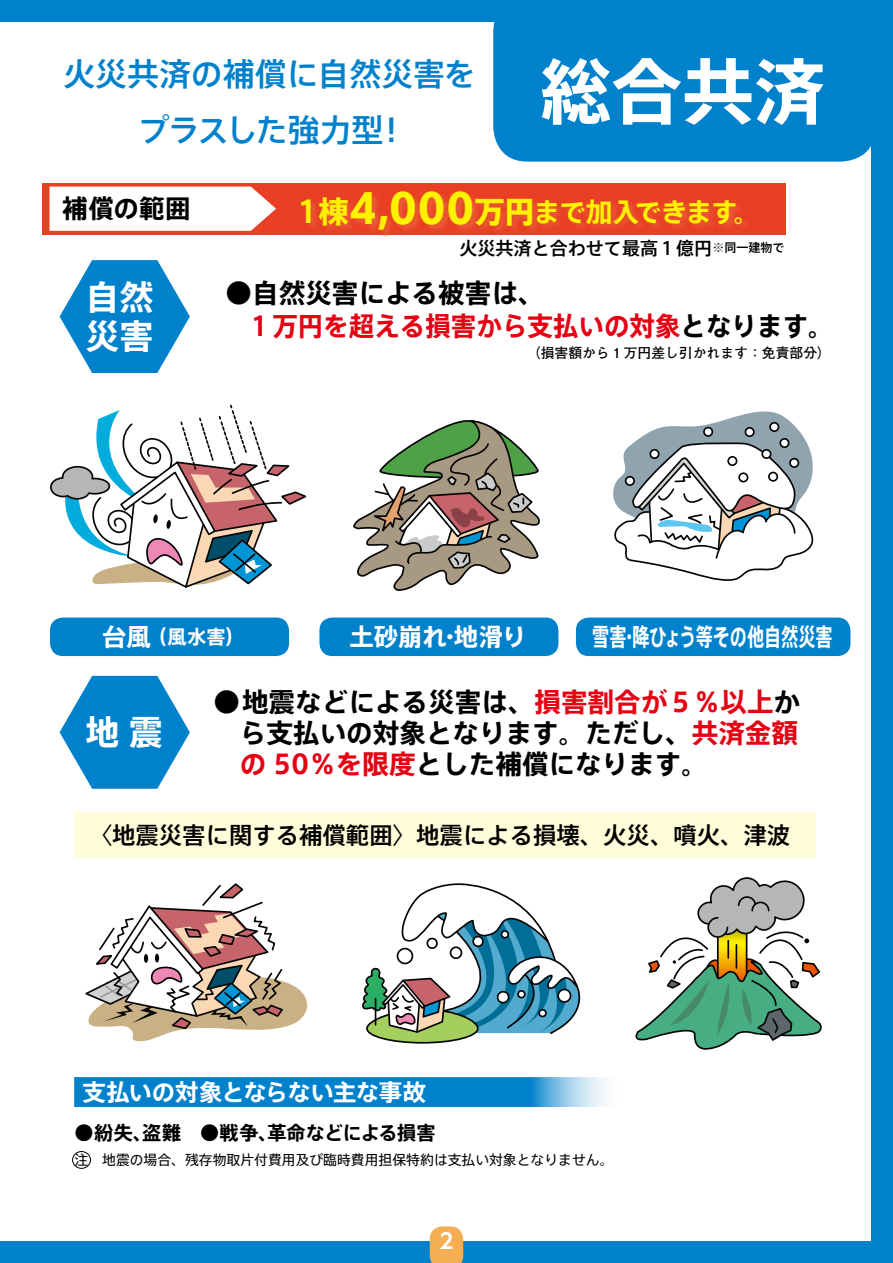
<style>
.page{position:relative;width:893px;height:1263px;background:#fff}
.page>*{position:absolute;margin:0;border:0;box-sizing:border-box;transform-origin:0 0}
.t1{font:700 71.25px "Axis Std";color:#fff}
.t2{font:700 34.05px/39.3px "Axis Std";color:#fff}
.t3{font:500 31.95px/55.8px "Axis Std";color:#0081cc;text-align:center}
.t4{font:700 26.55px/30.9px "Axis Std";color:#000}
.t5{font:700 26.55px "Axis Std";letter-spacing:-.045em;color:#fff100}
.t6{font:700 25.5px "Axis Std";letter-spacing:.01em;color:#000}
.t7{font:700 24.45px "Axis Std";letter-spacing:-.01em;color:#fff;scale:.7 1}
.t8{font:700 24.45px "Axis Std";letter-spacing:-.01em;color:#fff}
.t9{font:500 23.4px "Axis Std";color:#000}
.t10{font:700 23.4px "Axis Std";letter-spacing:-.025em;color:#fff}
.t11{font:700 21px "UD Shin Go Pro De";color:#fff}
.t12{font:700 19.2px "Axis Std";letter-spacing:-.005em;color:#000}
.t13{font:700 19.2px "Axis Std";color:#fff}
.t14{font:500 18px "Axis Std";color:#000}
.t15{font:13.8px "Axis Std";color:#000}
.t16{font:700 13.8px "Futo Go B101 Pro";color:#000}
.s1{font-size:30.45px}
.s2{font-weight:800;font-size:41.4px}
.s3{font-weight:800;font-size:30.45px}
.s4{font-size:12px}
.s5{font-weight:400}
.s6{color:#e60012}
.s7{font-size:24.45px}
</style>
<div class="page">
<div style="left:493px;top:21px;width:379px;height:141px;background:#0081cc"></div>
<div style="left:0;top:0;width:893px;height:21px;background:#0081cc"></div>
<div style="left:0;top:1242px;width:893px;height:21px;background:#0081cc"></div>
<div style="left:872px;top:0;width:21px;height:1263px;background:#0081cc"></div>
<svg style="left:430px;top:1226px;width:33px;height:37px"></svg>
<div style="left:43px;top:183px;width:743px;height:51px;background:#e83f25"></div>
<svg style="left:50px;top:187px;width:226px;height:44px;background:#fdf4f2"></svg>
<svg style="left:60px;top:260px;width:130px;height:113px"></svg>
<svg style="left:60px;top:676px;width:130px;height:113px"></svg>
<svg style="left:301px;top:195px;width:450px;height:43px"></svg>
<div style="left:50px;top:617px;width:239px;height:39px;background:#0081cc;border-radius:13px"></div>
<div style="left:319px;top:617px;width:239px;height:39px;background:#0081cc;border-radius:13px"></div>
<div style="left:576px;top:617px;width:274px;height:39px;background:#0081cc;border-radius:13px"></div>
<svg style="left:75px;top:1077px;width:530px;height:30px;background:#158bd0"></svg>
<div style="left:75px;top:812px;width:741px;height:46px;background:#fffcd9"></div>
<svg style="left:50px;top:404px;width:257px;height:184px"></svg>
<svg style="left:353px;top:420px;width:187px;height:171px"></svg>
<svg style="left:613px;top:411px;width:201px;height:170px"></svg>
<svg style="left:85px;top:883px;width:222px;height:159px"></svg>
<svg style="left:362px;top:883px;width:219px;height:161px"></svg>
<div style="left:558px;top:989px;width:13px;height:13px;background:#fff;border-radius:50%"></div>
<div style="left:557px;top:989px;width:14px;height:14px;border:2px solid #050505;border-radius:50%"></div>
<div style="left:539px;top:1010px;width:7px;height:6px;background:#fff;border-radius:50%"></div>
<div style="left:538px;top:1009px;width:9px;height:8px;border:2px solid #050505;border-radius:50%"></div>
<svg style="left:635px;top:877px;width:187px;height:173px"></svg>
<div style="left:72px;top:1151px;width:19px;height:17px;border:1px solid #000;border-radius:50%"></div>
<p class="t3" style="left:63px;top:44px;width:414px">火災共済の補償に自然災害をプラスした強力型！</p>
<h1 class="t1" style="left:540px;top:37px;width:286px">総合共済</h1>
<p class="t6" style="left:62px;top:189px;width:130px">補償の範囲</p>
<p class="t5" style="left:293px;top:191px;width:469px"><span class="s1">１棟</span><span class="s2">4,000</span><span class="s3">万円</span>まで加入できます。</p>
<p class="t2" style="left:85px;top:275px;width:70px">自然災害</p>
<p class="t14" style="left:459px;top:234px;width:326px">火災共済と合わせて最高１億円<span class="s4">※同一建物で</span></p>
<p class="t4" style="left:247px;top:275px;width:588px;line-height:33px;text-indent:-21px"><span class="s5">●</span>自然災害による被害は、<br><span class="s6">１万円を超える損害から支払いの対象</span>となります。</p>
<p class="t16" style="left:527px;top:342px;width:306px">（損害額から１万円差し引かれます：免責部分）</p>
<p class="t13" style="left:102px;top:622px;width:144px"><span class="s7">台風</span> （風水害）</p>
<p class="t8" style="left:349px;top:618px;width:179px">土砂崩れ・地滑り</p>
<p class="t7" style="left:592px;top:618px;width:345px">雪害・降ひょう等その他自然災害</p>
<p class="t2" style="left:85px;top:711px;width:79px">地 震</p>
<p class="t4" style="left:213px;top:685px;width:588px;text-align:justify">●地震などによる災害は、<span class="s6">損害割合が５％以上</span>か　ら支払いの対象となります。ただし、<span class="s6">共済金額　の 50％を限度</span>とした補償になります。</p>
<p class="t9" style="left:89px;top:818px;width:703px">〈地震災害に関する補償範囲〉地震による損壊、火災、噴火、津波</p>
<p class="t10" style="left:82px;top:1074px;width:345px">支払いの対象とならない主な事故</p>
<p class="t12" style="left:75px;top:1118px;width:363px">●紛失、盗難　●戦争、革命などによる損害</p>
<p class="t15" style="left:75px;top:1149px;width:540px">注　地震の場合、残存物取片付費用及び臨時費用担保特約は支払い対象となりません。</p>
<p class="t11" style="left:440px;top:1223px;width:15px">2</p>
</div>
